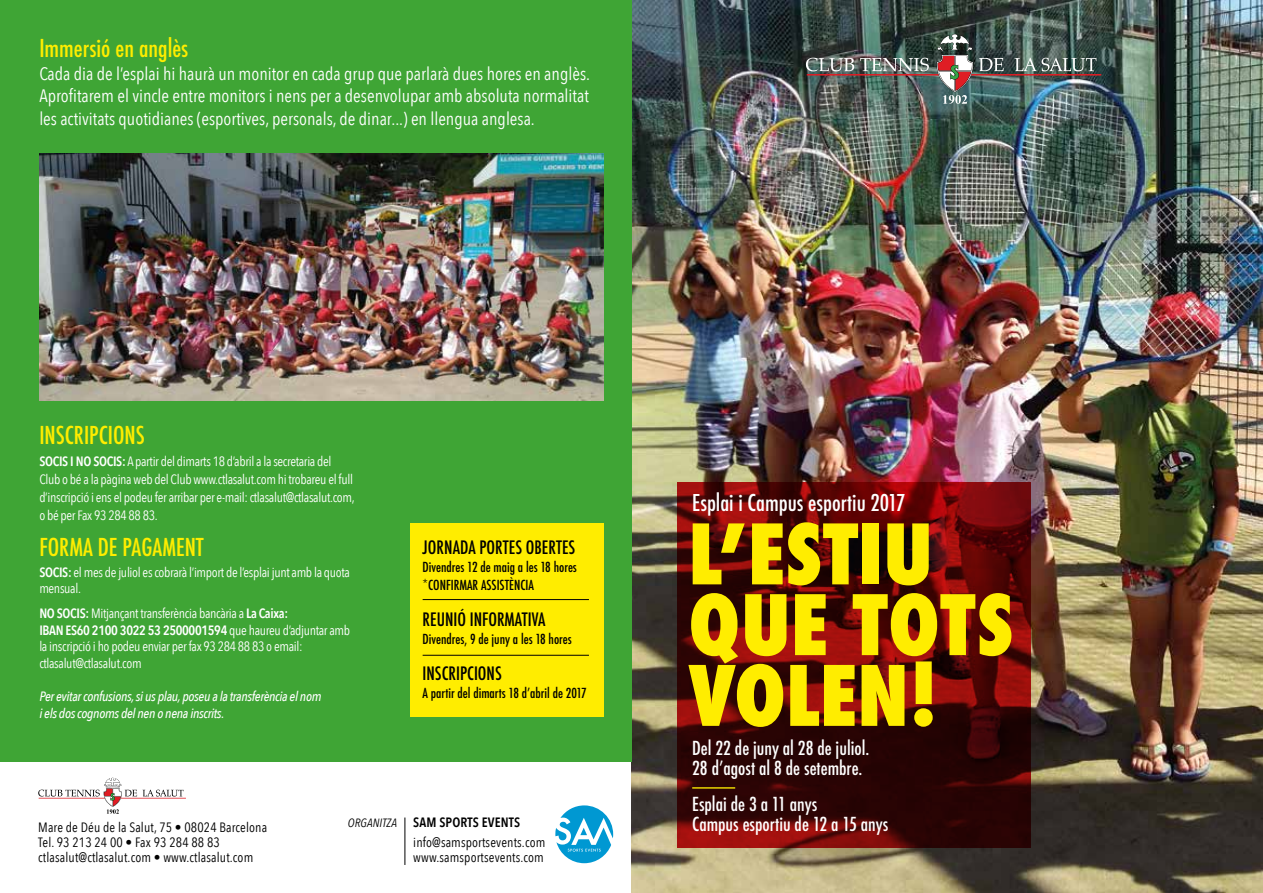
<style>
.page{position:relative;width:1263px;height:893px;background:#fff}
.page>*{position:absolute;margin:0;border:0;box-sizing:border-box;transform-origin:0 0}
.t1{font:800 condensed 80.85px/70.8px "Futura";color:#ffed00}
.t2{font:500 condensed 24px "Futura";color:#ffed00}
.t3{font:500 condensed 22.5px "Futura";color:#fff}
.t4{font:500 condensed 18.75px/20.1px "Futura";color:#fff}
.t5{font:18px/22.5px "Avenir Next Condensed";color:#fff;text-align:justify}
.t6{font:500 condensed 18px "Futura";color:#000}
.t7{font:13.5px/16.5px "Avenir Next Condensed";letter-spacing:-.025em;color:#fff}
.t8{font:13.5px/15px "Avenir Next Condensed";letter-spacing:.01em;color:#000}
.t9{font:500 condensed 13.5px/18px "Futura";color:#000}
.t10{font:italic 500 13.5px/16.5px "Avenir Next Condensed";letter-spacing:-.025em;color:#fff}
.s1{font-weight:600}
.s2{font-style:italic;font-size:12px}
</style>
<div class="page">
<img style="left:631px;top:0;width:632px;height:893px">
<div style="left:0;top:0;width:631px;height:761px;background:#3fa535"></div>
<img style="left:39px;top:154px;width:565px;height:247px">
<svg style="left:677px;top:482px;width:353px;height:365px;background:#4f0606"></svg>
<hr style="left:692px;top:787px;width:43px;height:2px;background:#ffed00">
<div style="left:411px;top:523px;width:193px;height:193px;background:#ffed00"></div>
<hr style="left:423px;top:599px;width:166px;height:1px;background:#000">
<hr style="left:423px;top:655px;width:166px;height:1px;background:#000">
<img style="left:806px;top:34px;width:295px;height:70px">
<svg style="left:555px;top:805px;width:58px;height:58px"></svg>
<hr style="left:404px;top:817px;width:1px;height:48px;background:#000">
<hr style="left:121px;top:798px;width:65px;height:1px;background:#df1d24">
<svg style="left:38px;top:778px;width:146px;height:36px"></svg>
<h2 class="t2" style="left:39px;top:33px;width:151px">Immersió en anglès</h2>
<p class="t5" style="left:39px;top:62px;width:552px">Cada dia de l’esplai hi haurà un monitor en cada grup que parlarà dues hores en anglès.<br>Aprofitarem el vincle entre monitors i nens per a desenvolupar amb absoluta normalitat les activitats quotidianes (esportives, personals, de dinar...) en llengua anglesa.</p>
<h2 class="t2" style="left:39px;top:420px;width:107px">INSCRIPCIONS</h2>
<p class="t7" style="left:39px;top:452px;width:317px;line-height:18px"><span class="s1">SOCIS I NO SOCIS:</span> A partir del dimarts 18 d’abril a la secretaria del Club o bé a la pàgina web del Club www.ctlasalut.com hi trobareu el full d’inscripció i ens el podeu fer arribar per e-mail: ctlasalut@ctlasalut.com, o bé per Fax 93 284 88 83.</p>
<h2 class="t2" style="left:39px;top:532px;width:166px">FORMA DE PAGAMENT</h2>
<p class="t7" style="left:39px;top:563px;width:312px"><span class="s1">SOCIS:</span> el mes de juliol es cobrarà l’import de l’esplai junt amb la quota mensual.</p>
<p class="t7" style="left:39px;top:605px;width:312px"><span class="s1">NO SOCIS:</span> Mitjançant transferència bancària a <span class="s1">La Caixa:<br>IBAN ES60 2100 3022 53 2500001594</span> que haureu d’adjuntar amb la inscripció i ho podeu enviar per fax 93 284 88 83 o email: ctlasalut@ctlasalut.com</p>
<p class="t10" style="left:39px;top:688px;width:284px">Per evitar confusions, si us plau, poseu a la transferència el nom i els dos cognoms del nen o nena inscrits.</p>
<h3 class="t6" style="left:423px;top:536px;width:154px">JORNADA PORTES OBERTES</h3>
<p class="t9" style="left:423px;top:558px;width:156px">Divendres 12 de maig a les 18 hores *CONFIRMAR ASSISTÈNCIA</p>
<h3 class="t6" style="left:423px;top:608px;width:124px">REUNIÓ INFORMATIVA</h3>
<p class="t9" style="left:423px;top:630px;width:151px">Divendres, 9 de juny a les 18 hores</p>
<h3 class="t6" style="left:423px;top:662px;width:81px">INSCRIPCIONS</h3>
<p class="t9" style="left:423px;top:684px;width:166px">A partir del dimarts 18 d’abril de 2017</p>
<p class="t8" style="left:38px;top:819px;width:230px">Mare de Déu de la Salut, 75 • 08024 Barcelona<br>Tel. 93 213 24 00 • Fax 93 284 88 83 ctlasalut@ctlasalut.com • www.ctlasalut.com</p>
<p class="t8" style="left:413px;top:812px;width:134px;line-height:19.2px;text-indent:-65px"><span class="s2">ORGANITZA</span> <span class="s1">SAM SPORTS EVENTS </span>info@samsportsevents.com</p>
<p class="t8" style="left:413px;top:849px;width:132px">www.samsportsevents.com</p>
<h3 class="t3" style="left:692px;top:488px;width:215px">Esplai i Campus esportiu 2017</h3>
<h1 class="t1" style="left:688px;top:519px;width:327px">L’ESTIU<br>QUE TOTS<br>VOLEN!</h1>
<h3 class="t4" style="left:692px;top:738px;width:179px">Del 22 de juny al 28 de juliol.<br>28 d’agost al 8 de setembre.</h3>
<h3 class="t4" style="left:692px;top:794px;width:198px">Esplai de 3 a 11 anys<br>Campus esportiu de 12 a 15 anys</h3>
</div>
